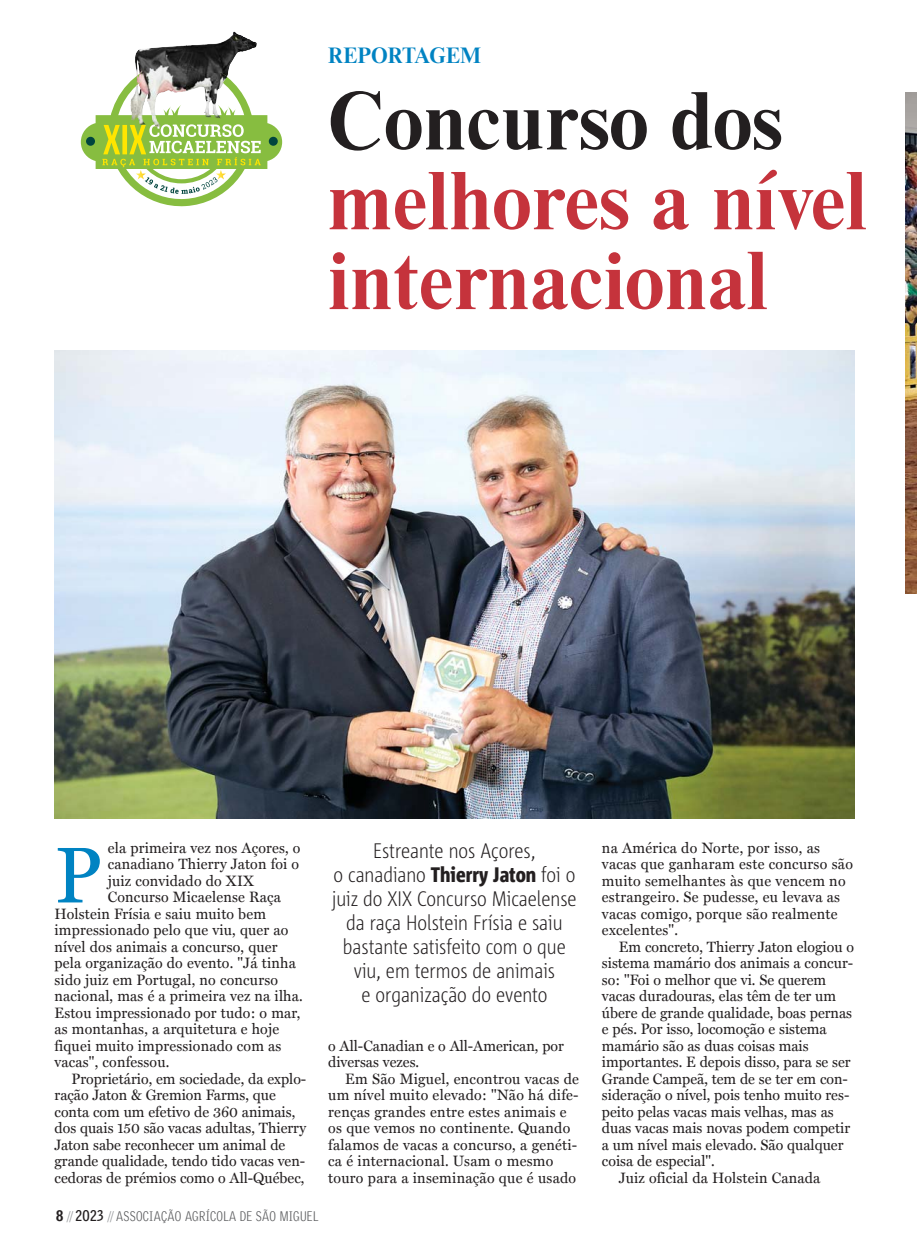
<style>
.page{position:relative;width:917px;height:1257px;background:#fff}
.page>*{position:absolute;margin:0;border:0;box-sizing:border-box;transform-origin:0 0}
.t1{font:79.8px "Miller Text";color:#0083c2;scale:.96 1}
.t2{font:700 78px/79.8px "Times Eighteen LT";color:#c5333c}
.t3{font:300 21px/24px "Corpid Cd LF";color:#231f20;text-align:center}
.t4{font:700 21px "Times Eighteen LT";color:#0083c2}
.t5{font:15px "Miller Text";letter-spacing:.01em;color:#231f20;scale:.96 1}
.t6{font:300 13.5px "Griffith Gothic Cond";letter-spacing:.025em;color:#58595b}
.s1{color:#231f20}
.s2{font-weight:900;font-size:15px;color:#231f20}
.s3{color:#939598}
.s4{font-weight:700;font-size:15px;color:#231f20}
.s5{font-weight:800}
</style>
<div class="page">
<img style="left:55px;top:351px;width:799px;height:467px">
<img style="left:905px;top:93px;width:11px;height:501px">
<svg style="left:81px;top:72px;width:201px;height:135px"></svg>
<p class="t4" style="left:328px;top:46px;width:154px">REPORTAGEM</p>
<p class="t2" style="left:328px;top:86px;width:540px"><span class="s1">Concurso dos </span>melhores a nível internacional</p>
<p class="t1" style="left:55px;top:828px;width:51px">P</p>
<p class="t5" style="left:108px;top:839px;width:202px">ela primeira vez nos Açores, o</p>
<p class="t5" style="left:108px;top:855px;width:201px">canadiano Thierry Jaton foi o</p>
<p class="t5" style="left:108px;top:872px;width:154px">juiz convidado do XIX</p>
<p class="t5" style="left:108px;top:888px;width:182px">Concurso Micaelense Raça</p>
<p class="t5" style="left:55px;top:905px;width:222px">Holstein Frísia e saiu muito bem</p>
<p class="t5" style="left:55px;top:921px;width:245px">impressionado pelo que viu, quer ao</p>
<p class="t5" style="left:55px;top:938px;width:234px">nível dos animais a concurso, quer</p>
<p class="t5" style="left:55px;top:954px;width:253px">pela organização do evento. "Já tinha</p>
<p class="t5" style="left:55px;top:971px;width:234px">sido juiz em Portugal, no concurso</p>
<p class="t5" style="left:55px;top:987px;width:260px">nacional, mas é a primeira vez na ilha.</p>
<p class="t5" style="left:55px;top:1004px;width:257px">Estou impressionado por tudo: o mar,</p>
<p class="t5" style="left:55px;top:1020px;width:235px">as montanhas, a arquitetura e hoje</p>
<p class="t5" style="left:55px;top:1037px;width:238px">fiquei muito impressionado com as</p>
<p class="t5" style="left:55px;top:1053px;width:121px">vacas", confessou.</p>
<p class="t5" style="left:72px;top:1070px;width:246px">Proprietário, em sociedade, da explo-</p>
<p class="t5" style="left:55px;top:1086px;width:232px">ração Jaton &amp; Gremion Farms, que</p>
<p class="t5" style="left:55px;top:1103px;width:252px">conta com um efetivo de 360 animais,</p>
<p class="t5" style="left:55px;top:1119px;width:263px">dos quais 150 são vacas adultas, Thierry</p>
<p class="t5" style="left:55px;top:1136px;width:242px">Jaton sabe reconhecer um animal de</p>
<p class="t5" style="left:55px;top:1152px;width:263px">grande qualidade, tendo tido vacas ven-</p>
<p class="t5" style="left:55px;top:1169px;width:262px">cedoras de prémios como o All-Québec,</p>
<p class="t6" style="left:56px;top:1209px;width:264px"><span class="s2">8</span> <span class="s3">//</span> <span class="s4">2023</span> <span class="s3">//</span> ASSOCIAÇÃO AGRÍCOLA DE SÃO MIGUEL</p>
<p class="t3" style="left:332px;top:840px;width:246px">Estreante nos Açores,<br>o canadiano <span class="s5">Thierry Jaton</span> foi o juiz do XIX Concurso Micaelense da raça Holstein Frísia e saiu bastante satisfeito com o que viu, em termos de animais<br>e organização do evento</p>
<p class="t5" style="left:328px;top:1037px;width:247px">o All-Canadian e o All-American, por</p>
<p class="t5" style="left:328px;top:1053px;width:96px">diversas vezes.</p>
<p class="t5" style="left:345px;top:1070px;width:245px">Em São Miguel, encontrou vacas de</p>
<p class="t5" style="left:328px;top:1086px;width:262px">um nível muito elevado: "Não há dife-</p>
<p class="t5" style="left:328px;top:1103px;width:250px">renças grandes entre estes animais e</p>
<p class="t5" style="left:328px;top:1119px;width:254px">os que vemos no continente. Quando</p>
<p class="t5" style="left:328px;top:1136px;width:261px">falamos de vacas a concurso, a genéti-</p>
<p class="t5" style="left:328px;top:1152px;width:236px">ca é internacional. Usam o mesmo</p>
<p class="t5" style="left:328px;top:1169px;width:260px">touro para a inseminação que é usado</p>
<p class="t5" style="left:602px;top:839px;width:229px">na América do Norte, por isso, as</p>
<p class="t5" style="left:602px;top:855px;width:263px">vacas que ganharam este concurso são</p>
<p class="t5" style="left:602px;top:872px;width:255px">muito semelhantes às que vencem no</p>
<p class="t5" style="left:602px;top:888px;width:250px">estrangeiro. Se pudesse, eu levava as</p>
<p class="t5" style="left:602px;top:905px;width:247px">vacas comigo, porque são realmente</p>
<p class="t5" style="left:602px;top:921px;width:81px">excelentes".</p>
<p class="t5" style="left:619px;top:938px;width:246px">Em concreto, Thierry Jaton elogiou o</p>
<p class="t5" style="left:602px;top:954px;width:263px">sistema mamário dos animais a concur-</p>
<p class="t5" style="left:602px;top:971px;width:235px">so: "Foi o melhor que vi. Se querem</p>
<p class="t5" style="left:602px;top:987px;width:245px">vacas duradouras, elas têm de ter um</p>
<p class="t5" style="left:602px;top:1004px;width:262px">úbere de grande qualidade, boas pernas</p>
<p class="t5" style="left:602px;top:1020px;width:236px">e pés. Por isso, locomoção e sistema</p>
<p class="t5" style="left:602px;top:1037px;width:217px">mamário são as duas coisas mais</p>
<p class="t5" style="left:602px;top:1053px;width:261px">importantes. E depois disso, para se ser</p>
<p class="t5" style="left:602px;top:1070px;width:258px">Grande Campeã, tem de se ter em con-</p>
<p class="t5" style="left:602px;top:1086px;width:259px">sideração o nível, pois tenho muito res-</p>
<p class="t5" style="left:602px;top:1103px;width:243px">peito pelas vacas mais velhas, mas as</p>
<p class="t5" style="left:602px;top:1119px;width:260px">duas vacas mais novas podem competir</p>
<p class="t5" style="left:602px;top:1136px;width:253px">a um nível mais elevado. São qualquer</p>
<p class="t5" style="left:602px;top:1152px;width:119px">coisa de especial".</p>
<p class="t5" style="left:619px;top:1169px;width:211px">Juiz oficial da Holstein Canada</p>
</div>
